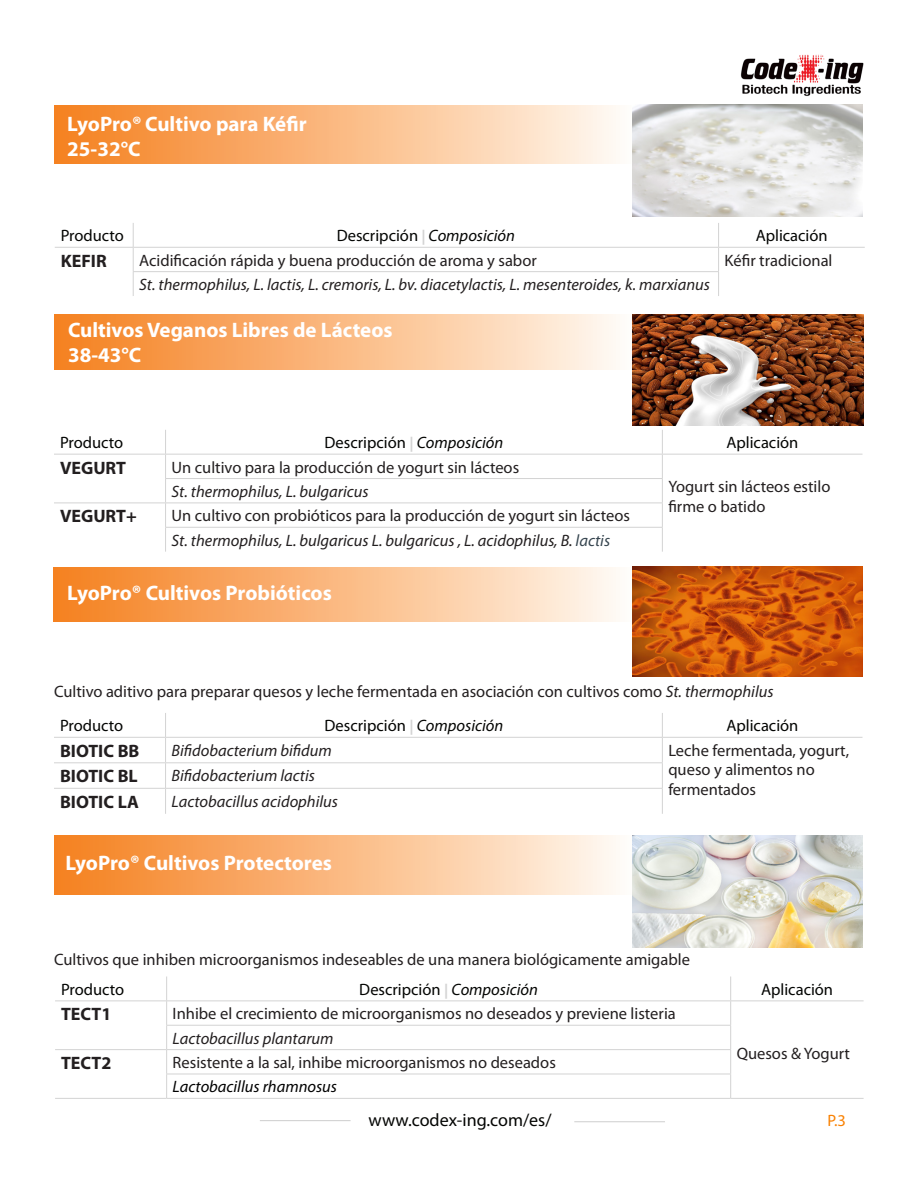
<style>
.page{position:relative;width:918px;height:1188px;background:#fff}
.page>*{position:absolute;margin:0;border:0;box-sizing:border-box;transform-origin:0 0}
.t1{font:700 21px/25.2px "Myriad Pro";color:#fff}
.t2{font:700 18px "Myriad Pro";color:#231f20}
.t3{font:18px "Myriad Pro";color:#040503}
.t4{font:16.5px/19.8px "Myriad Pro";color:#231f20}
.t5{font:italic 16.5px "Myriad Pro";color:#231f20}
.t6{font:16.5px "Myriad Pro";color:#040503}
.t7{font:italic 16.5px "Myriad Pro";color:#000}
.t8{font:16.5px "Myriad Pro";color:#f98102}
.s1{font-weight:700;font-size:15px;color:#d3d3d3}
.s2{font-style:italic}
.s3{color:#36454f}
</style>
<div class="page">
<hr style="left:260px;top:1120px;width:91px;height:1px;background:#d3d3d3">
<hr style="left:574px;top:1121px;width:91px;height:1px;background:#d3d3d3">
<img style="left:740px;top:54px;width:124px;height:42px">
<div style="left:55px;top:314px;width:577px;height:56px;background:linear-gradient(to right,#f57e1b,#fffaf2)"></div>
<hr style="left:54px;top:454px;width:112px;height:1px;background:#d3d3d3">
<hr style="left:166px;top:454px;width:496px;height:1px;background:#d3d3d3">
<hr style="left:662px;top:454px;width:200px;height:1px;background:#d3d3d3">
<hr style="left:165px;top:478px;width:498px;height:1px;background:#d3d3d3">
<hr style="left:54px;top:503px;width:112px;height:1px;background:#d3d3d3">
<hr style="left:166px;top:503px;width:497px;height:1px;background:#d3d3d3">
<hr style="left:165px;top:527px;width:498px;height:1px;background:#d3d3d3">
<svg style="left:165px;top:430px;width:1px;height:122px"></svg>
<svg style="left:662px;top:430px;width:1px;height:122px"></svg>
<img style="left:632px;top:315px;width:231px;height:110px">
<div style="left:54px;top:568px;width:578px;height:53px;background:linear-gradient(to right,#f57e1b,#fff9f2)"></div>
<hr style="left:54px;top:737px;width:112px;height:1px;background:#d3d3d3">
<hr style="left:166px;top:737px;width:496px;height:1px;background:#d3d3d3">
<hr style="left:662px;top:737px;width:200px;height:1px;background:#d3d3d3">
<hr style="left:54px;top:762px;width:112px;height:1px;background:#d3d3d3">
<hr style="left:166px;top:762px;width:497px;height:1px;background:#d3d3d3">
<hr style="left:54px;top:788px;width:112px;height:1px;background:#d3d3d3">
<hr style="left:166px;top:788px;width:497px;height:1px;background:#d3d3d3">
<svg style="left:165px;top:713px;width:1px;height:101px"></svg>
<svg style="left:662px;top:713px;width:1px;height:101px"></svg>
<img style="left:632px;top:566px;width:231px;height:110px">
<div style="left:54px;top:105px;width:578px;height:58px;background:linear-gradient(to right,#f57e1b,#fff9f2)"></div>
<hr style="left:55px;top:247px;width:78px;height:1px;background:#d3d3d3">
<hr style="left:133px;top:247px;width:586px;height:1px;background:#d3d3d3">
<hr style="left:719px;top:247px;width:146px;height:1px;background:#d3d3d3">
<hr style="left:133px;top:271px;width:586px;height:1px;background:#d3d3d3">
<svg style="left:133px;top:223px;width:1px;height:73px"></svg>
<svg style="left:718px;top:223px;width:1px;height:73px"></svg>
<img style="left:632px;top:104px;width:230px;height:113px">
<div style="left:54px;top:836px;width:578px;height:58px;background:linear-gradient(to right,#f57e1b,#fff9f2)"></div>
<img style="left:632px;top:835px;width:230px;height:112px">
<hr style="left:55px;top:1000px;width:112px;height:1px;background:#d3d3d3">
<hr style="left:167px;top:1000px;width:564px;height:1px;background:#d3d3d3">
<hr style="left:731px;top:1000px;width:133px;height:1px;background:#d3d3d3">
<hr style="left:166px;top:1025px;width:565px;height:1px;background:#d3d3d3">
<hr style="left:55px;top:1049px;width:112px;height:1px;background:#d3d3d3">
<hr style="left:167px;top:1049px;width:564px;height:1px;background:#d3d3d3">
<hr style="left:166px;top:1074px;width:565px;height:1px;background:#d3d3d3">
<svg style="left:166px;top:976px;width:1px;height:122px"></svg>
<svg style="left:730px;top:976px;width:1px;height:122px"></svg>
<hr style="left:55px;top:1098px;width:112px;height:1px;background:#d3d3d3">
<hr style="left:167px;top:1098px;width:564px;height:1px;background:#d3d3d3">
<hr style="left:731px;top:1098px;width:133px;height:1px;background:#d3d3d3">
<p class="t1" style="left:67px;top:110px;width:241px">LyoPro® Cultivo para Kéfir</p>
<p class="t1" style="left:67px;top:135px;width:75px">25-32°C</p>
<p class="t6" style="left:61px;top:226px;width:65px">Producto</p>
<p class="t6" style="left:337px;top:226px;width:180px">Descripción <span class="s1">|</span> <span class="s2">Composición</span></p>
<p class="t6" style="left:756px;top:226px;width:74px">Aplicación</p>
<p class="t2" style="left:61px;top:249px;width:47px">KEFIR</p>
<p class="t4" style="left:139px;top:250px;width:399px">Acidificación rápida y buena producción de aroma y sabor</p>
<p class="t4" style="left:725px;top:250px;width:109px">Kéfir tradicional</p>
<p class="t5" style="left:139px;top:274px;width:572px">St. thermophilus, L. lactis, L. cremoris, L. bv. diacetylactis, L. mesenteroides, k. marxianus</p>
<p class="t1" style="left:68px;top:317px;width:326px">Cultivos Veganos Libres de Lácteos<br>38-43°C</p>
<p class="t6" style="left:60px;top:432px;width:65px">Producto</p>
<p class="t6" style="left:325px;top:432px;width:180px">Descripción <span class="s1">|</span> <span class="s2">Composición</span></p>
<p class="t6" style="left:726px;top:432px;width:74px">Aplicación</p>
<p class="t2" style="left:60px;top:456px;width:68px">VEGURT</p>
<p class="t4" style="left:172px;top:457px;width:349px">Un cultivo para la producción de yogurt sin lácteos</p>
<p class="t4" style="left:668px;top:477px;width:164px">Yogurt sin lácteos estilo firme o batido</p>
<p class="t5" style="left:172px;top:481px;width:199px">St. thermophilus, L. bulgaricus</p>
<p class="t2" style="left:60px;top:505px;width:78px">VEGURT+</p>
<p class="t4" style="left:172px;top:506px;width:460px">Un cultivo con probióticos para la producción de yogurt sin lácteos</p>
<p class="t5" style="left:172px;top:530px;width:440px">St. thermophilus, L. bulgaricus L. bulgaricus , L. acidophilus, B. <span class="s3">lactis</span></p>
<p class="t1" style="left:67px;top:579px;width:266px">LyoPro® Cultivos Probióticos</p>
<p class="t4" style="left:54px;top:682px;width:721px">Cultivo aditivo para preparar quesos y leche fermentada en asociación con cultivos como <span class="s2">St. thermophilus</span></p>
<p class="t6" style="left:60px;top:716px;width:65px">Producto</p>
<p class="t6" style="left:325px;top:716px;width:180px">Descripción <span class="s1">|</span> <span class="s2">Composición</span></p>
<p class="t6" style="left:726px;top:716px;width:74px">Aplicación</p>
<p class="t2" style="left:60px;top:739px;width:81px">BIOTIC BB</p>
<p class="t5" style="left:172px;top:740px;width:162px">Bifidobacterium bifidum</p>
<p class="t4" style="left:668px;top:740px;width:182px">Leche fermentada, yogurt, queso y alimentos no</p>
<p class="t4" style="left:668px;top:780px;width:89px">fermentados</p>
<p class="t2" style="left:60px;top:765px;width:79px">BIOTIC BL</p>
<p class="t5" style="left:172px;top:765px;width:145px">Bifidobacterium lactis</p>
<p class="t2" style="left:60px;top:790px;width:80px">BIOTIC LA</p>
<p class="t5" style="left:172px;top:791px;width:168px">Lactobacillus acidophilus</p>
<p class="t1" style="left:65px;top:850px;width:268px">LyoPro® Cultivos Protectores</p>
<p class="t4" style="left:54px;top:949px;width:637px">Cultivos que inhiben microorganismos indeseables de una manera biológicamente amigable</p>
<p class="t6" style="left:61px;top:979px;width:65px">Producto</p>
<p class="t6" style="left:359px;top:979px;width:180px">Descripción <span class="s1">|</span> <span class="s2">Composición</span></p>
<p class="t6" style="left:761px;top:979px;width:74px">Aplicación</p>
<p class="t2" style="left:61px;top:1003px;width:52px">TECT1</p>
<p class="t4" style="left:173px;top:1004px;width:505px">Inhibe el crecimiento de microorganismos no deseados y previene listeria</p>
<p class="t4" style="left:737px;top:1043px;width:115px">Quesos &amp; Yogurt</p>
<p class="t5" style="left:173px;top:1028px;width:162px">Lactobacillus plantarum</p>
<p class="t2" style="left:61px;top:1051px;width:52px">TECT2</p>
<p class="t4" style="left:173px;top:1052px;width:385px">Resistente a la sal, inhibe microorganismos no deseados</p>
<p class="t7" style="left:173px;top:1077px;width:166px">Lactobacillus rhamnosus</p>
<p class="t3" style="left:369px;top:1109px;width:184px">www.codex-ing.com/es/</p>
<p class="t8" style="left:828px;top:1110px;width:20px">P.3</p>
</div>
